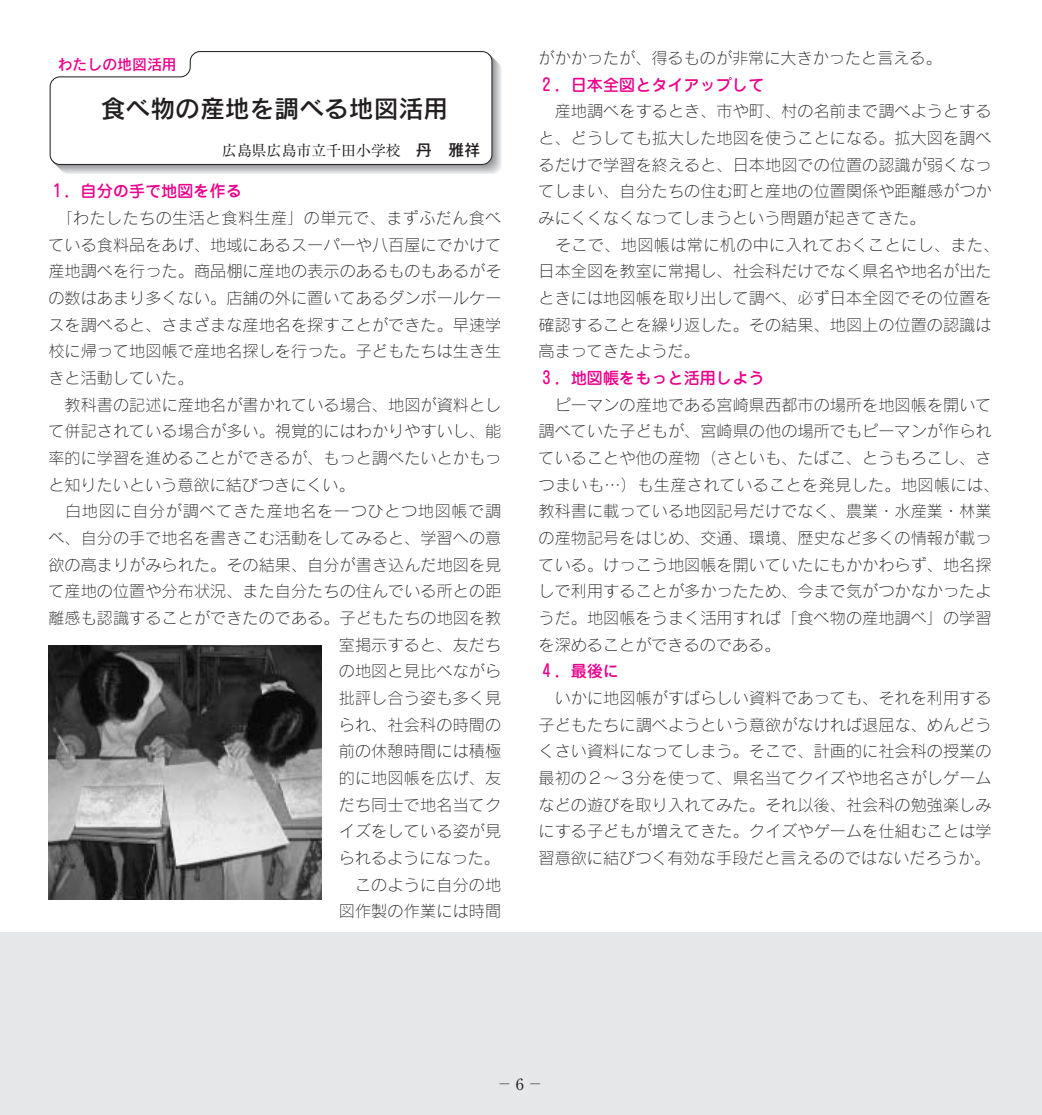
<style>
.page{position:relative;width:1042px;height:1115px;background:#fff}
.page>*{position:absolute;margin:0;border:0;box-sizing:border-box;transform-origin:0 0}
.t1{font:24.85px "Rodin CID DB";color:#231f20}
.t2{font:16.1px/26.6px "Rodin CID L";letter-spacing:.005em;color:#231f20;text-align:justify}
.t3{font:500 16.1px "Jun 34";color:#ec008c}
.t4{font:16.1px "Ryumin";color:#231f20;scale:.6 1}
.t5{font:14.88px "Ryumin";color:#231f20}
.t6{font:14.88px "Rodin CID DB";color:#ec008c}
.s1{font-family:"Rodin CID DB";font-size:16.1px}
</style>
<div class="page">
<div style="left:0;top:933px;width:1041px;height:182px;background:#e6e7e8"></div>
<svg style="left:49px;top:51px;width:444px;height:114px"></svg>
<img style="left:48px;top:645px;width:273px;height:254px">
<p class="t6" style="left:58px;top:59px;width:121px">わたしの地図活用</p>
<h1 class="t1" style="left:101px;top:99px;width:349px">食べ物の産地を調べる地図活用</h1>
<p class="t5" style="left:222px;top:145px;width:259px">広島県広島市立千田小学校 <span class="s1">丹 雅祥</span></p>
<p class="t3" style="left:48px;top:185px;width:195px">１．自分の手で地図を作る</p>
<p class="t2" style="left:48px;top:207px;width:454px;text-indent:8px">「わたしたちの生活と食料生産」の単元で、まずふだん食べている食料品をあげ、地域にあるスーパーや八百屋にでかけて産地調べを行った。商品棚に産地の表示のあるものもあるがその数はあまり多くない。店舗の外に置いてあるダンボールケースを調べると、さまざまな産地名を探すことができた。早速学校に帰って地図帳で産地名探しを行った。子どもたちは生き生きと活動していた。</p>
<p class="t2" style="left:48px;top:393px;width:454px;text-indent:16px">教科書の記述に産地名が書かれている場合、地図が資料として併記されている場合が多い。視覚的にはわかりやすいし、能率的に学習を進めることができるが、もっと調べたいとかもっと知りたいという意欲に結びつきにくい。</p>
<p class="t2" style="left:48px;top:500px;width:454px;text-align:right">白地図に自分が調べてきた産地名を一つひとつ地図帳で調べ、自分の手で地名を書きこむ活動をしてみると、学習への意欲の高まりがみられた。その結果、自分が書き込んだ地図を見て産地の位置や分布状況、また自分たちの住んでいる所との距離感も認識することができたのである。子どもたちの地図を教室掲示すると、友だち<br>の地図と見比べながら<br>批評し合う姿も多く見<br>られ、社会科の時間の<br>前の休憩時間には積極<br>的に地図帳を広げ、友<br>だち同士で地名当てク<br>イズをしている姿が見<br>られるようになった。<br>このように自分の地<br>図作製の作業には時間</p>
<p class="t2" style="left:538px;top:47px;width:405px">がかかったが、得るものが非常に大きかったと言える。</p>
<p class="t3" style="left:538px;top:78px;width:227px">２．日本全図とタイアップして</p>
<p class="t2" style="left:538px;top:100px;width:454px;text-indent:16px">産地調べをするとき、市や町、村の名前まで調べようとすると、どうしても拡大した地図を使うことになる。拡大図を調べるだけで学習を終えると、日本地図での位置の認識が弱くなってしまい、自分たちの住む町と産地の位置関係や距離感がつかみにくくなくなってしまうという問題が起きてきた。</p>
<p class="t2" style="left:538px;top:233px;width:462px;text-align:left;text-indent:16px">そこで、地図帳は常に机の中に入れておくことにし、また、日本全図を教室に常掲し、社会科だけでなく県名や地名が出たときには地図帳を取り出して調べ、必ず日本全図でその位置を確認することを繰り返した。その結果、地図上の位置の認識は高まってきたようだ。</p>
<p class="t3" style="left:538px;top:372px;width:227px">３．地図帳をもっと活用しよう</p>
<p class="t2" style="left:538px;top:393px;width:462px;text-align:left;text-indent:16px">ピーマンの産地である宮崎県西都市の場所を地図帳を開いて調べていた子どもが、宮崎県の他の場所でもピーマンが作られていることや他の産物（さといも、たばこ、とうもろこし、さつまいも…）も生産されていることを発見した。地図帳には、教科書に載っている地図記号だけでなく、農業・水産業・林業の産物記号をはじめ、交通、環境、歴史など多くの情報が載っている。けっこう地図帳を開いていたにもかかわらず、地名探しで利用することが多かったため、今まで気がつかなかったようだ。地図帳をうまく活用すれば「食べ物の産地調べ」の学習を深めることができるのである。</p>
<p class="t3" style="left:538px;top:665px;width:82px">４．最後に</p>
<p class="t2" style="left:538px;top:687px;width:454px;text-indent:16px">いかに地図帳がすばらしい資料であっても、それを利用する子どもたちに調べようという意欲がなければ退屈な、めんどうくさい資料になってしまう。そこで、計画的に社会科の授業の最初の２～３分を使って、県名当てクイズや地名さがしゲームなどの遊びを取り入れてみた。それ以後、社会科の勉強楽しみにする子どもが増えてきた。クイズやゲームを仕組むことは学習意欲に結びつく有効な手段だと言えるのではないだろうか。</p>
<p class="t4" style="left:499px;top:1078px;width:69px">― 6―</p>
</div>
